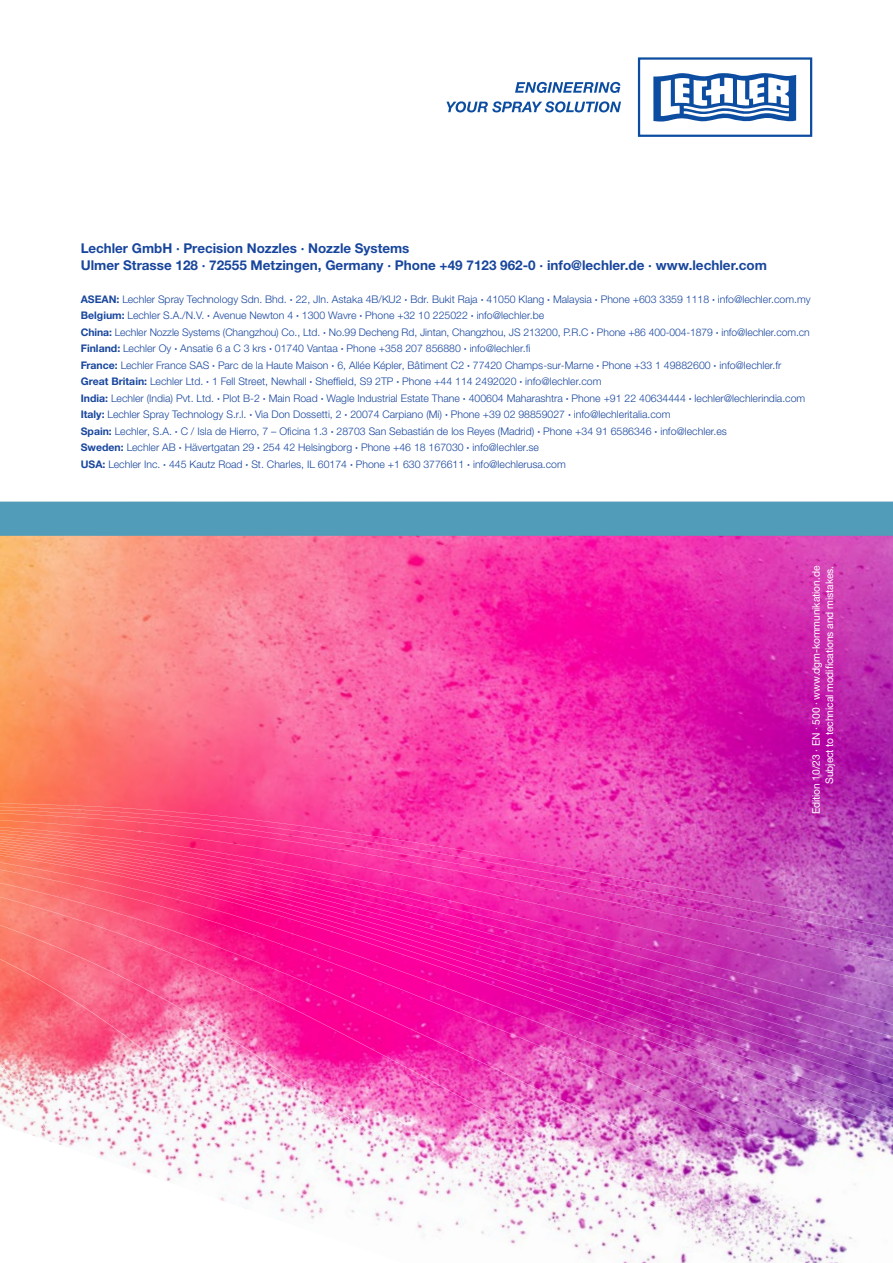
<style>
.page{position:relative;width:893px;height:1263px;background:#fff}
.page>*{position:absolute;margin:0;border:0;box-sizing:border-box;transform-origin:0 0}
.t1{font:700 13.5px/17.2px "Helvetica Neue LTW1 G";color:#18469d}
.t2{font:300 10.5px/16.5px "Helvetica Neue LTW1 G";color:#18469d}
.t3{font:10.5px/13.5px "Helvetica Neue LTW1 G";letter-spacing:-.01em;color:#fff;text-align:right}
.s1{font-weight:700}
</style>
<div class="page">
<div style="left:638px;top:57px;width:174px;height:80px;border:2px solid #0d4da1"></div>
<svg style="left:653px;top:73px;width:143px;height:49px"></svg>
<svg style="left:515px;top:82px;width:105px;height:11px"></svg>
<svg style="left:446px;top:101px;width:175px;height:11px"></svg>
<img style="left:0;top:536px;width:893px;height:265px">
<div style="left:0;top:502px;width:893px;height:34px;background:#509cb9"></div>
<img style="left:0;top:801px;width:880px;height:462px">
<svg style="left:880px;top:801px;width:13px;height:355px;background:#a95ebb"></svg>
<p class="t1" style="left:81px;top:240px;width:688px">Lechler GmbH · Precision Nozzles · Nozzle Systems<br>Ulmer Strasse 128 · 72555 Metzingen, Germany · Phone +49 7123 962-0 · info@lechler.de · www.lechler.com</p>
<p class="t2" style="left:81px;top:290px;width:731px"><span class="s1">ASEAN:</span> Lechler Spray Technology Sdn. Bhd. <span class="s1">·</span> 22, Jln. Astaka 4B/KU2 <span class="s1">·</span> Bdr. Bukit Raja <span class="s1">·</span> 41050 Klang <span class="s1">·</span> Malaysia <span class="s1">·</span> Phone +603 3359 1118 <span class="s1">·</span> info@lechler.com.my <span class="s1">Belgium:</span> Lechler S.A./N.V. <span class="s1">·</span> Avenue Newton 4 <span class="s1">·</span> 1300 Wavre <span class="s1">·</span> Phone +32 10 225022 <span class="s1">·</span> info@lechler.be<br><span class="s1">China:</span> Lechler Nozzle Systems (Changzhou) Co., Ltd. <span class="s1">·</span> No.99 Decheng Rd, Jintan, Changzhou, JS 213200, P.R.C <span class="s1">·</span> Phone +86 400-004-1879 <span class="s1">·</span> info@lechler.com.cn <span class="s1">Finland:</span> Lechler Oy <span class="s1">·</span> Ansatie 6 a C 3 krs <span class="s1">·</span> 01740 Vantaa <span class="s1">·</span> Phone +358 207 856880 <span class="s1">·</span> info@lechler.fi<br><span class="s1">France:</span> Lechler France SAS <span class="s1">·</span> Parc de la Haute Maison <span class="s1">·</span> 6, Allée Képler, Bâtiment C2 <span class="s1">·</span> 77420 Champs-sur-Marne <span class="s1">·</span> Phone +33 1 49882600 <span class="s1">·</span> info@lechler.fr <span class="s1">Great Britain:</span> Lechler Ltd. <span class="s1">·</span> 1 Fell Street, Newhall <span class="s1">·</span> Sheffield, S9 2TP <span class="s1">·</span> Phone +44 114 2492020 <span class="s1">·</span> info@lechler.com<br><span class="s1">India:</span> Lechler (India) Pvt. Ltd. <span class="s1">·</span> Plot B-2 <span class="s1">·</span> Main Road <span class="s1">·</span> Wagle Industrial Estate Thane <span class="s1">·</span> 400604 Maharashtra <span class="s1">·</span> Phone +91 22 40634444 <span class="s1">·</span> lechler@lechlerindia.com <span class="s1">Italy:</span> Lechler Spray Technology S.r.l. <span class="s1">·</span> Via Don Dossetti, 2 <span class="s1">·</span> 20074 Carpiano (Mi) <span class="s1">·</span> Phone +39 02 98859027 <span class="s1">·</span> info@lechleritalia.com<br><span class="s1">Spain:</span> Lechler, S.A. <span class="s1">·</span> C / Isla de Hierro, 7 – Oficina 1.3 <span class="s1">·</span> 28703 San Sebastián de los Reyes (Madrid) <span class="s1">·</span> Phone +34 91 6586346 <span class="s1">·</span> info@lechler.es<br><span class="s1">Sweden:</span> Lechler AB <span class="s1">·</span> Hävertgatan 29 <span class="s1">·</span> 254 42 Helsingborg <span class="s1">·</span> Phone +46 18 167030 <span class="s1">·</span> info@lechler.se<br><span class="s1">USA:</span> Lechler Inc. <span class="s1">·</span> 445 Kautz Road <span class="s1">·</span> St. Charles, IL 60174 <span class="s1">·</span> Phone +1 630 3776611 <span class="s1">·</span> info@lechlerusa.com</p>
<p class="t3" style="left:809px;top:814px;width:250px;rotate:-90deg">Edition 10/23 · EN · 500 · www.dgm-kommunikation.de<br>Subject to technical modifications and mistakes.</p>
</div>
